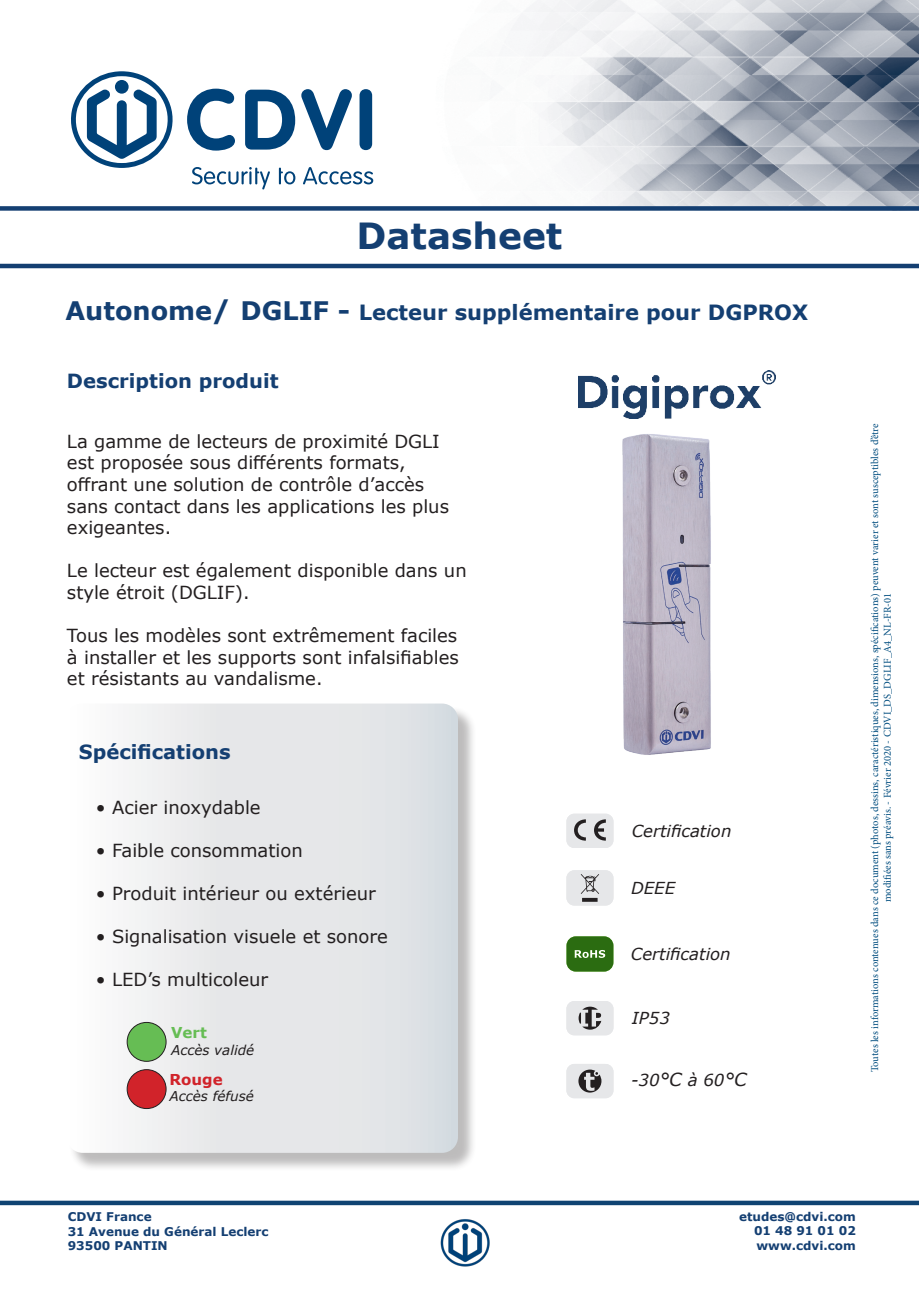
<style>
.page{position:relative;width:919px;height:1289px;background:#fff}
.page>*{position:absolute;margin:0;border:0;box-sizing:border-box;transform-origin:0 0}
.t1{font:700 36px "Verdana";color:#143f72}
.t2{font:700 21px "Verdana";color:#143f72}
.t3{font:700 19.5px "Verdana";color:#143f72}
.t4{font:18px/21.6px "Verdana";color:#231f20}
.t5{font:italic 16.5px "Verdana";color:#231f20}
.t6{font:700 15px "Verdana";color:#d1232a}
.t7{font:700 15px "Verdana";color:#66bd54}
.t8{font:italic 13.5px "Verdana";color:#231f20}
.t9{font:700 12px/14.4px "Verdana";color:#143f72}
.t10{font:10.5px/12.6px "Minion Pro";color:#014d7f;text-align:center}
.s1{font-size:25.5px}
.s2{font-size:27px}
.s3{font-size:18px}
</style>
<div class="page">
<img style="left:355px;top:0;width:563px;height:206px">
<div style="left:0;top:206px;width:918px;height:5px;background:#143f72"></div>
<div style="left:0;top:1200px;width:918px;height:5px;background:#0f4372"></div>
<hr style="left:0;top:264px;width:918px;height:4px;background:#143f71">
<svg style="left:71px;top:71px;width:102px;height:97px"></svg>
<svg style="left:192px;top:167px;width:78px;height:22px"></svg>
<svg style="left:279px;top:168px;width:16px;height:16px"></svg>
<svg style="left:303px;top:167px;width:70px;height:17px"></svg>
<svg style="left:187px;top:89px;width:48px;height:62px"></svg>
<svg style="left:245px;top:90px;width:50px;height:60px"></svg>
<svg style="left:301px;top:89px;width:51px;height:61px"></svg>
<div style="left:359px;top:89px;width:13px;height:61px;background:#004279;border-radius:6px"></div>
<img style="left:622px;top:376px;width:154px;height:379px">
<img style="left:578px;top:370px;width:197px;height:48px">
<img style="left:440px;top:1219px;width:50px;height:48px">
<div style="left:69px;top:706px;width:407px;height:465px;background:#231f20;opacity:.3"></div>
<svg style="left:69px;top:703px;width:389px;height:449px"></svg>
<div style="left:127px;top:1022px;width:39px;height:39px;background:#66bd54;border-radius:50%"></div>
<div style="left:127px;top:1022px;width:39px;height:39px;border:1px solid #231f20;border-radius:50%"></div>
<div style="left:127px;top:1069px;width:39px;height:39px;background:#d1232a;border-radius:50%"></div>
<div style="left:127px;top:1069px;width:39px;height:39px;border:1px solid #231f20;border-radius:50%"></div>
<div style="left:566px;top:813px;width:47px;height:35px;background:#e6e7e9;border-radius:8px"></div>
<svg style="left:574px;top:819px;width:12px;height:21px"></svg>
<svg style="left:594px;top:819px;width:11px;height:21px"></svg>
<div style="left:566px;top:870px;width:47px;height:35px;background:#e6e7e9;border-radius:8px"></div>
<svg style="left:580px;top:874px;width:19px;height:27px"></svg>
<div style="left:566px;top:936px;width:47px;height:35px;background:#2b6c11;border-radius:9px"></div>
<svg style="left:574px;top:950px;width:31px;height:8px"></svg>
<div style="left:566px;top:1001px;width:47px;height:34px;background:#e6e7e9;border-radius:8px"></div>
<svg style="left:578px;top:1006px;width:23px;height:23px"></svg>
<div style="left:566px;top:1063px;width:47px;height:35px;background:#e6e7e9;border-radius:8px"></div>
<svg style="left:578px;top:1069px;width:23px;height:23px"></svg>
<p class="t1" style="left:356px;top:210px;width:207px">Datasheet</p>
<p class="t2" style="left:65px;top:297px;width:744px"><span class="s1">Autonome</span><span class="s2">/</span> <span class="s1">DGLIF -</span> Lecteur supplémentaire pour DGPROX</p>
<p class="t3" style="left:67px;top:367px;width:213px">Description produit</p>
<p class="t4" style="left:67px;top:430px;width:383px">La gamme de lecteurs de proximité DGLI est proposée sous différents formats, offrant une solution de contrôle d’accès sans contact dans les applications les plus exigeantes.</p>
<p class="t4" style="left:67px;top:560px;width:401px">Le lecteur est également disponible dans un style étroit (DGLIF).</p>
<p class="t4" style="left:67px;top:624px;width:393px;text-align:justify">Tous les modèles sont extrêmement faciles à installer et les supports sont infalsifiables et résistants au vandalisme.</p>
<p class="t3" style="left:79px;top:738px;width:153px">Spécifications</p>
<p class="t4" style="left:96px;top:796px;width:166px">• Acier inoxydable</p>
<p class="t4" style="left:96px;top:839px;width:208px">• Faible consommation</p>
<p class="t4" style="left:96px;top:882px;width:281px">• Produit intérieur ou extérieur</p>
<p class="t4" style="left:96px;top:925px;width:293px">• Signalisation visuele et sonore</p>
<p class="t4" style="left:96px;top:968px;width:174px">• LED’s multicoleur</p>
<p class="t7" style="left:171px;top:1022px;width:37px">Vert</p>
<p class="t8" style="left:171px;top:1040px;width:85px">Accès validé</p>
<p class="t6" style="left:169px;top:1068px;width:55px">Rouge</p>
<p class="t8" style="left:169px;top:1086px;width:86px">Accès féfusé</p>
<p class="t5" style="left:631px;top:819px;width:101px">Certification</p>
<p class="t5" style="left:631px;top:876px;width:45px">DEEE</p>
<p class="t5" style="left:630px;top:942px;width:101px">Certification</p>
<p class="t5" style="left:632px;top:1007px;width:39px">IP53</p>
<p class="t5" style="left:631px;top:1068px;width:117px">-30<span class="s3">°C</span> à 60<span class="s3">°C</span></p>
<p class="t10" style="left:868px;top:1072px;width:650px;rotate:-90deg">Toutes les informations contenues dans ce document (photos, dessins, caractéristiques, dimensions, spécifications) peuvent varier et sont susceptibles d’être modifiées sans préavis. - Février 2020 - CDVI_DS_DGLIF_A4_NL-FR-01</p>
<p class="t9" style="left:68px;top:1209px;width:202px">CDVI France<br>31 Avenue du Général Leclerc<br>93500 PANTIN</p>
<p class="t9" style="left:754px;top:1208px;width:103px;text-align:justify;text-indent:-15px">etudes@cdvi.com 01 48 91 01 02 www.cdvi.com</p>
</div>
